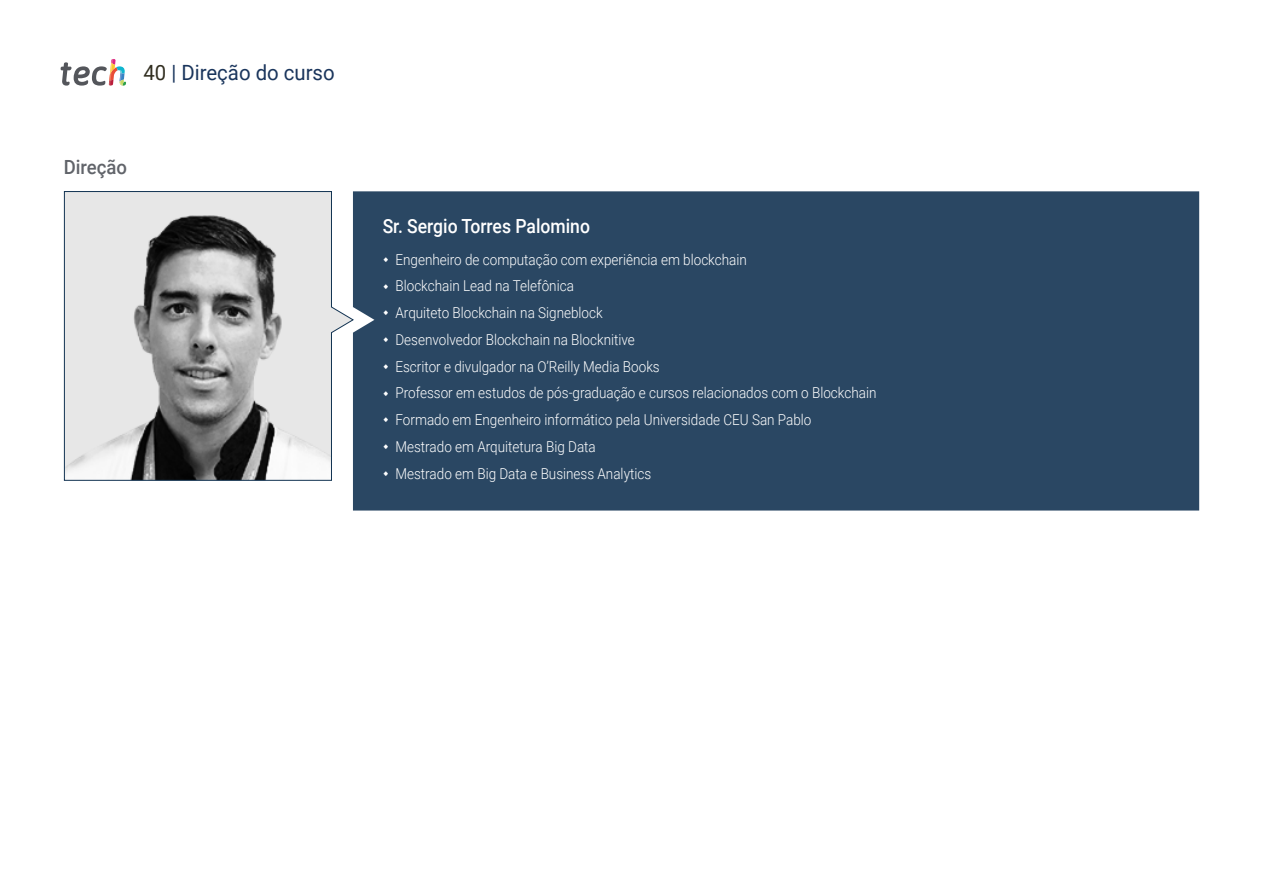
<style>
.page{position:relative;width:1263px;height:893px;background:#fff}
.page>*{position:absolute;margin:0;border:0;box-sizing:border-box;transform-origin:0 0}
.t1{font:21px "Roboto";color:#1a355c}
.t2{font:500 19.5px "Roboto";color:#fff;scale:.9 1}
.t3{font:500 19.5px "Roboto";color:#61646a;scale:.95 1}
.t4{font:300 15px/26.7px "Roboto";color:#fff;scale:.9 1}
.s1{color:#312e20}
</style>
<div class="page">
<svg style="left:61px;top:59px;width:65px;height:27px"></svg>
<div style="left:353px;top:191px;width:846px;height:320px;background:#2a4763"></div>
<svg style="left:64px;top:191px;width:290px;height:290px;background:#b8b9b9"></svg>
<svg style="left:384px;top:257px;width:4px;height:5px"></svg>
<svg style="left:384px;top:284px;width:4px;height:5px"></svg>
<svg style="left:384px;top:310px;width:4px;height:5px"></svg>
<svg style="left:384px;top:337px;width:4px;height:5px"></svg>
<svg style="left:384px;top:364px;width:4px;height:5px"></svg>
<svg style="left:384px;top:391px;width:4px;height:5px"></svg>
<svg style="left:384px;top:417px;width:4px;height:5px"></svg>
<svg style="left:384px;top:444px;width:4px;height:5px"></svg>
<svg style="left:384px;top:471px;width:4px;height:5px"></svg>
<h1 class="t1" style="left:144px;top:57px;width:193px"><span class="s1">40</span> | Direção do curso</h1>
<h2 class="t3" style="left:64px;top:154px;width:68px">Direção</h2>
<h2 class="t2" style="left:383px;top:212px;width:232px">Sr. Sergio Torres Palomino</h2>
<p class="t4" style="left:395px;top:245px;width:536px">Engenheiro de computação com experiência em blockchain<br>Blockchain Lead na Telefônica<br>Arquiteto Blockchain na Signeblock<br>Desenvolvedor Blockchain na Blocknitive<br>Escritor e divulgador na O’Reilly Media Books<br>Professor em estudos de pós-graduação e cursos relacionados com o Blockchain Formado em Engenheiro informático pela Universidade CEU San Pablo<br>Mestrado em Arquitetura Big Data<br>Mestrado em Big Data e Business Analytics</p>
</div>
